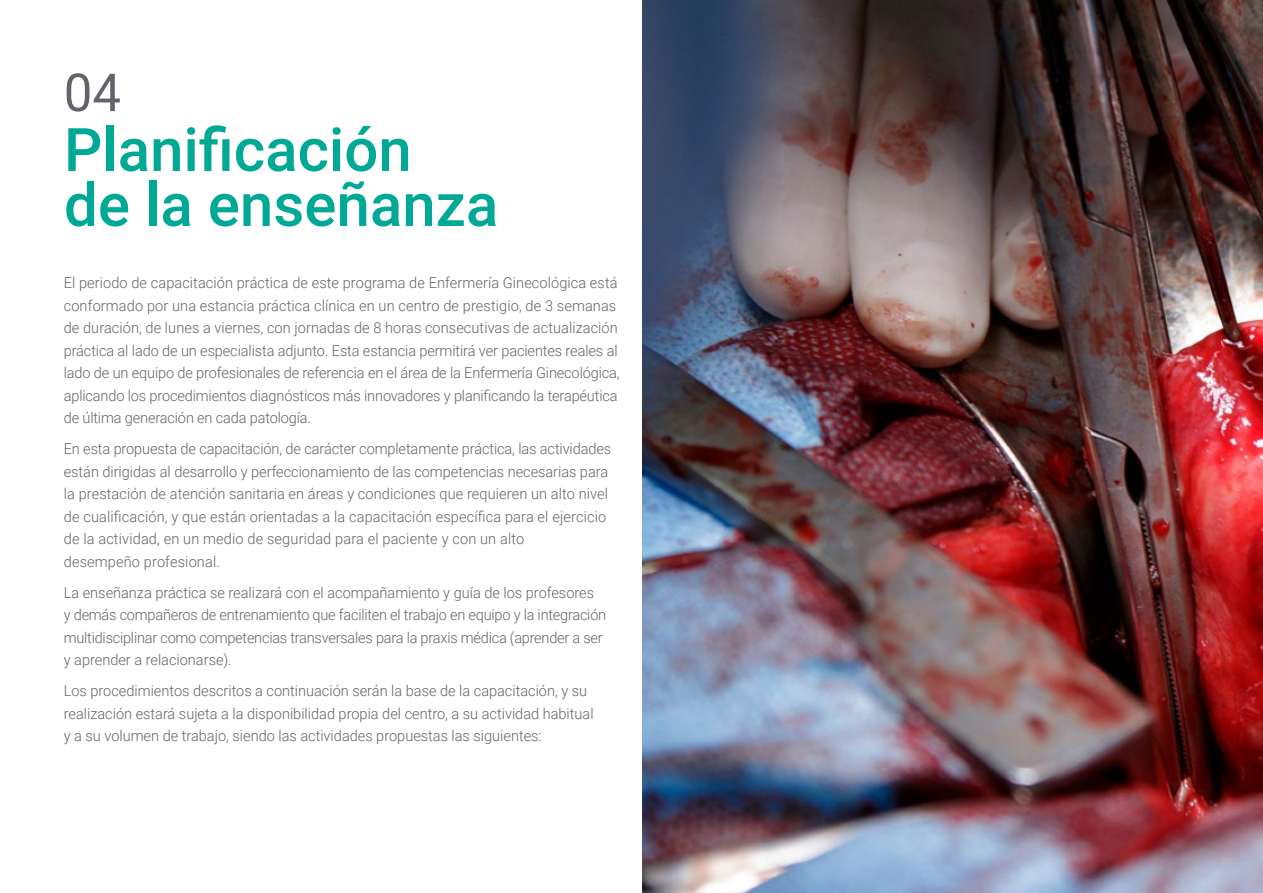
<style>
.page{position:relative;width:1263px;height:893px;background:#fff}
.page>*{position:absolute;margin:0;border:0;box-sizing:border-box;transform-origin:0 0}
.t1{font:500 60px/55.1px "Roboto";color:#00a996}
.t2{font:52.5px "Roboto";color:#61646a}
.t3{font:300 15px/22.5px "Roboto";color:#61646a}
</style>
<div class="page">
<img style="left:642px;top:0;width:621px;height:893px">
<h2 class="t2" style="left:64px;top:56px;width:59px">04</h2>
<h1 class="t1" style="left:64px;top:120px;width:436px">Planificación<br>de la enseñanza</h1>
<p class="t3" style="left:64px;top:271px;width:557px">El periodo de capacitación práctica de este programa de Enfermería Ginecológica está conformado por una estancia práctica clínica en un centro de prestigio, de 3 semanas de duración, de lunes a viernes, con jornadas de 8 horas consecutivas de actualización práctica al lado de un especialista adjunto. Esta estancia permitirá ver pacientes reales al lado de un equipo de profesionales de referencia en el área de la Enfermería Ginecológica, aplicando los procedimientos diagnósticos más innovadores y planificando la terapéutica de última generación en cada patología.</p>
<p class="t3" style="left:64px;top:437px;width:549px">En esta propuesta de capacitación, de carácter completamente práctica, las actividades están dirigidas al desarrollo y perfeccionamiento de las competencias necesarias para la prestación de atención sanitaria en áreas y condiciones que requieren un alto nivel de cualificación, y que están orientadas a la capacitación específica para el ejercicio de la actividad, en un medio de seguridad para el paciente y con un alto<br>desempeño profesional.</p>
<p class="t3" style="left:64px;top:580px;width:544px">La enseñanza práctica se realizará con el acompañamiento y guía de los profesores<br>y demás compañeros de entrenamiento que faciliten el trabajo en equipo y la integración multidisciplinar como competencias transversales para la praxis médica (aprender a ser y aprender a relacionarse).</p>
<p class="t3" style="left:64px;top:679px;width:531px">Los procedimientos descritos a continuación serán la base de la capacitación, y su realización estará sujeta a la disponibilidad propia del centro, a su actividad habitual y a su volumen de trabajo, siendo las actividades propuestas las siguientes:</p>
</div>
